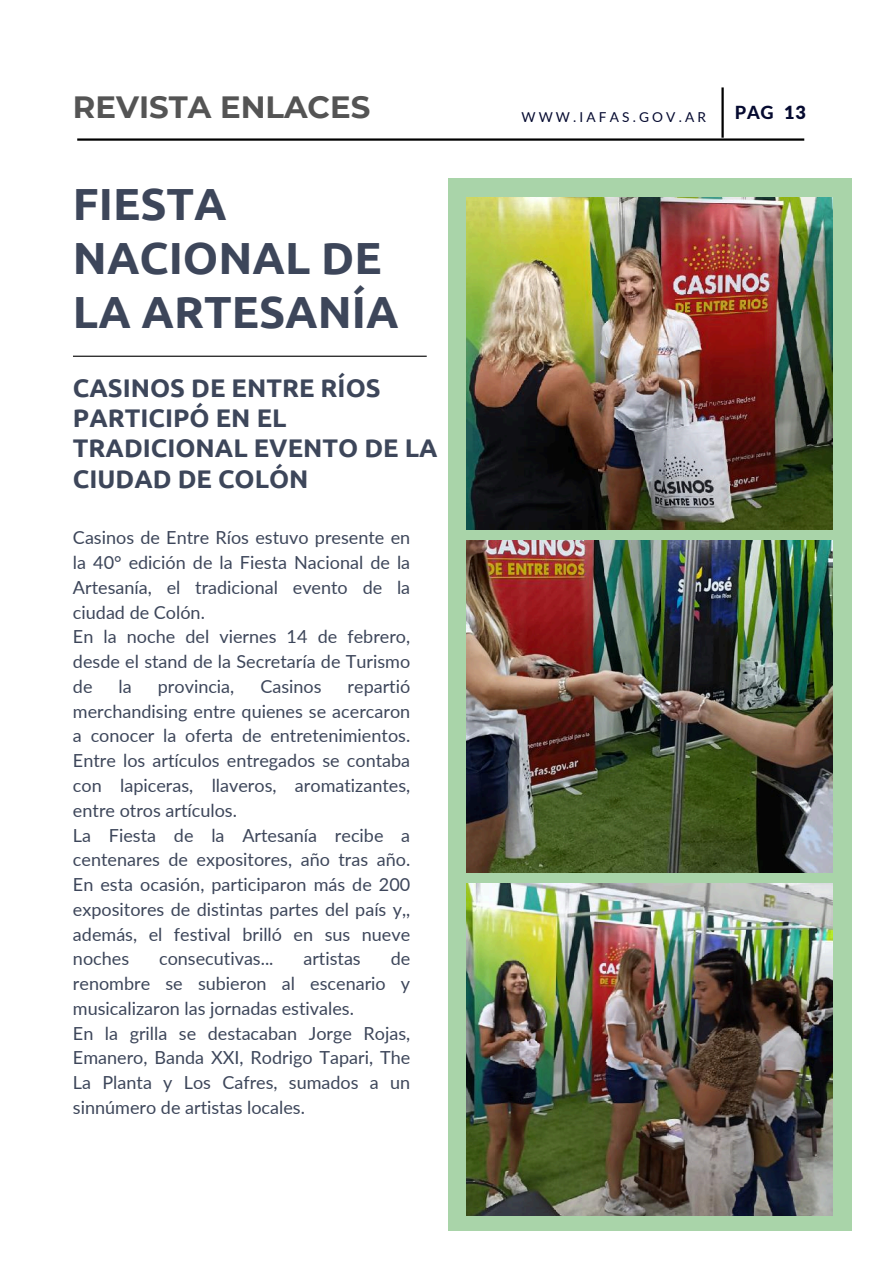
<style>
.page{position:relative;width:894px;height:1264px;background:#fff}
.page>*{position:absolute;margin:0;border:0;box-sizing:border-box;transform-origin:0 0}
.t1{font:700 45px/54px "Ubuntu";color:#3d465a}
.t2{font:700 30.75px "Montserrat";color:#545454}
.t3{font:700 25.5px/30.3px "Ubuntu";color:#3d465a}
.t4{font:800 18.15px "Lato Latin";color:#050a30}
.t5{font:18px/24.8px "Lato";color:#3d465a}
.t6{font:13.65px "Lato";letter-spacing:.23em;color:#050a30}
.s1{font-weight:900}
</style>
<div class="page">
<div style="left:448px;top:178px;width:403px;height:1052px;background:#a9d4a9"></div>
<hr style="left:77px;top:138px;width:727px;height:3px;background:#000">
<hr style="left:721px;top:87px;width:2px;height:51px;background:#000">
<hr style="left:73px;top:355px;width:353px;height:2px;background:#000">
<img style="left:466px;top:197px;width:366px;height:332px">
<img style="left:466px;top:541px;width:366px;height:331px">
<img style="left:466px;top:883px;width:366px;height:331px">
<h4 class="t2" style="left:73px;top:88px;width:299px">REVISTA ENLACES</h4>
<p class="t1" style="left:73px;top:176px;width:327px">FIESTA<br>NACIONAL DE<br>LA ARTESANÍA</p>
<h1 class="t3" style="left:73px;top:372px;width:366px">CASINOS DE ENTRE RÍOS<br>PARTICIPÓ EN EL<br>TRADICIONAL EVENTO DE LA<br>CIUDAD DE COLÓN</h1>
<p class="t5" style="left:73px;top:525px;width:339px">Casinos de Entre Ríos estuvo presente en la 40° edición de la Fiesta Nacional de la<br>Artesanía, el tradicional evento de la ciudad de Colón.<br>En la noche del viernes 14 de febrero, desde el stand de la Secretaría de Turismo de</p>
<p class="t5" style="left:119px;top:673px;width:15px">la</p>
<p class="t5" style="left:158px;top:673px;width:78px">provincia,</p>
<p class="t5" style="left:260px;top:673px;width:63px">Casinos</p>
<p class="t5" style="left:73px;top:673px;width:339px;text-indent:274px">repartió merchandising entre quienes se acercaron a conocer la oferta de entretenimientos.<br>Entre los artículos entregados se contaba con lapiceras, llaveros, aromatizantes, entre otros artículos.<br>La Fiesta de la Artesanía recibe a centenares de expositores, año tras año.<br>En esta ocasión, participaron más de 200 expositores de distintas partes del país y,, además, el festival brilló en sus nueve noches</p>
<p class="t5" style="left:73px;top:946px;width:339px;text-indent:317px">de renombre se subieron al escenario y musicalizaron las jornadas estivales.<br>En la grilla se destacaban Jorge Rojas,<br>Emanero, Banda XXI, Rodrigo Tapari, The<br>La Planta y Los Cafres, sumados a un sinnúmero de artistas locales.</p>
<p class="t5" style="left:159px;top:946px;width:116px">consecutivas...</p>
<p class="t5" style="left:303px;top:946px;width:59px">artistas</p>
<p class="t6" style="left:521px;top:109px;width:186px">WWW.IAFAS.GOV.AR</p>
<h2 class="t4" style="left:734px;top:105px;width:73px">PAG <span class="s1">13</span></h2>
</div>
